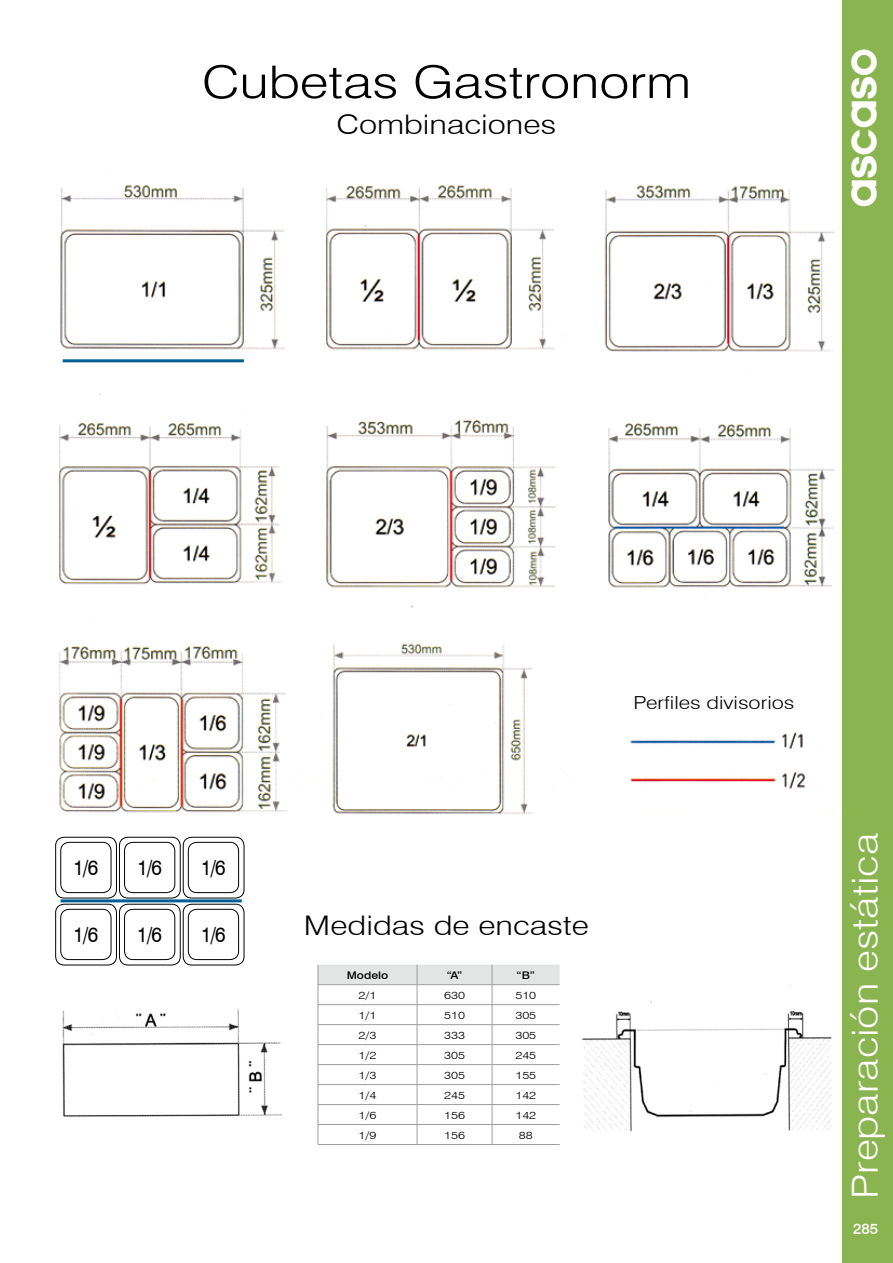
<style>
.page{position:relative;width:893px;height:1263px;background:#fff}
.page>*{position:absolute;margin:0;border:0;box-sizing:border-box;transform-origin:0 0}
.t1{font:300 45px "Swiss 721 BT";color:#000;scale:1.2 1}
.t2{font:300 36px "Swiss 721 BT";color:#fff;scale:1.15 1}
.t3{font:36px "ASCAS Ologotype";letter-spacing:-.03em;color:#fff}
.t4{font:300 27px "Swiss 721 BT";color:#000;scale:1.2 1}
.t5{font:21px "Swiss 721 BT";color:#000;scale:.9 1}
.t6{font:300 18px "Swiss 721 BT";color:#000;scale:1.2 1}
.t7{font:500 15px "Swiss 721 BT";color:#fff}
.t8{font:300 10.5px "Swiss 721 BT";color:#000;scale:1.25 1}
.t9{font:500 10.5px "Swiss 721 BT";color:#000;scale:1.15 1}
</style>
<div class="page">
<div style="left:842px;top:0;width:51px;height:1263px;background:#8ab44f"></div>
<img style="left:59px;top:184px;width:774px;height:631px">
<img style="left:55px;top:952px;width:777px;height:180px">
<div style="left:305px;top:965px;width:267px;height:220px;background:#fff"></div>
<hr style="left:318px;top:1144px;width:99px;height:1px;background:#9c9e9f">
<hr style="left:417px;top:1144px;width:75px;height:1px;background:#9c9e9f">
<hr style="left:492px;top:1144px;width:68px;height:1px;background:#9c9e9f">
<svg style="left:318px;top:965px;width:242px;height:179px"></svg>
<hr style="left:63px;top:359px;width:181px;height:3px;background:#005e96">
<hr style="left:61px;top:899px;width:181px;height:3px;background:#005e96">
<div style="left:183px;top:837px;width:61px;height:61px;border:1px solid #000;border-radius:9px"></div>
<div style="left:119px;top:837px;width:62px;height:61px;border:1px solid #000;border-radius:9px"></div>
<div style="left:55px;top:837px;width:62px;height:61px;border:1px solid #000;border-radius:9px"></div>
<div style="left:183px;top:904px;width:61px;height:61px;border:1px solid #000;border-radius:9px"></div>
<div style="left:119px;top:904px;width:62px;height:61px;border:1px solid #000;border-radius:9px"></div>
<div style="left:55px;top:904px;width:62px;height:61px;border:1px solid #000;border-radius:9px"></div>
<div style="left:188px;top:842px;width:51px;height:51px;border:1px solid #000;border-radius:9px"></div>
<div style="left:124px;top:842px;width:51px;height:51px;border:1px solid #000;border-radius:9px"></div>
<div style="left:60px;top:842px;width:51px;height:51px;border:1px solid #000;border-radius:9px"></div>
<div style="left:188px;top:909px;width:51px;height:51px;border:1px solid #000;border-radius:9px"></div>
<div style="left:124px;top:909px;width:51px;height:51px;border:1px solid #000;border-radius:9px"></div>
<div style="left:60px;top:909px;width:51px;height:51px;border:1px solid #000;border-radius:9px"></div>
<h1 class="t1" style="left:202px;top:55px;width:409px">Cubetas Gastronorm</h1>
<h3 class="t4" style="left:337px;top:108px;width:185px">Combinaciones</h3>
<h2 class="t3" style="left:844px;top:208px;width:162px;rotate:-90deg">ascaso</h2>
<h3 class="t5" style="left:74px;top:855px;width:29px">1/6</h3>
<h3 class="t5" style="left:137px;top:855px;width:29px">1/6</h3>
<h3 class="t5" style="left:201px;top:855px;width:29px">1/6</h3>
<h3 class="t5" style="left:74px;top:922px;width:29px">1/6</h3>
<h3 class="t5" style="left:137px;top:922px;width:29px">1/6</h3>
<h3 class="t5" style="left:201px;top:922px;width:29px">1/6</h3>
<h3 class="t6" style="left:634px;top:692px;width:136px">Perfiles divisorios</h3>
<h3 class="t4" style="left:304px;top:909px;width:239px">Medidas de encaste</h3>
<p class="t9" style="left:347px;top:968px;width:38px">Modelo</p>
<p class="t9" style="left:447px;top:968px;width:15px">“A”</p>
<p class="t9" style="left:517px;top:968px;width:18px">“B”</p>
<p class="t8" style="left:359px;top:988px;width:16px">2/1</p>
<p class="t8" style="left:444px;top:988px;width:18px">630</p>
<p class="t8" style="left:515px;top:988px;width:18px">510</p>
<p class="t8" style="left:359px;top:1008px;width:16px">1/1</p>
<p class="t8" style="left:444px;top:1008px;width:18px">510</p>
<p class="t8" style="left:515px;top:1008px;width:18px">305</p>
<p class="t8" style="left:359px;top:1028px;width:16px">2/3</p>
<p class="t8" style="left:444px;top:1028px;width:18px">333</p>
<p class="t8" style="left:515px;top:1028px;width:18px">305</p>
<p class="t8" style="left:359px;top:1048px;width:16px">1/2</p>
<p class="t8" style="left:444px;top:1048px;width:18px">305</p>
<p class="t8" style="left:515px;top:1048px;width:18px">245</p>
<p class="t8" style="left:359px;top:1068px;width:16px">1/3</p>
<p class="t8" style="left:444px;top:1068px;width:18px">305</p>
<p class="t8" style="left:515px;top:1068px;width:18px">155</p>
<p class="t8" style="left:359px;top:1088px;width:16px">1/4</p>
<p class="t8" style="left:444px;top:1088px;width:18px">245</p>
<p class="t8" style="left:515px;top:1088px;width:18px">142</p>
<p class="t8" style="left:359px;top:1108px;width:16px">1/6</p>
<p class="t8" style="left:444px;top:1108px;width:18px">156</p>
<p class="t8" style="left:515px;top:1108px;width:18px">142</p>
<p class="t8" style="left:359px;top:1128px;width:16px">1/9</p>
<p class="t8" style="left:444px;top:1128px;width:18px">156</p>
<p class="t8" style="left:519px;top:1128px;width:13px">88</p>
<h2 class="t2" style="left:843px;top:1199px;width:320px;rotate:-90deg">Preparación estática</h2>
<h3 class="t7" style="left:853px;top:1219px;width:27px">285</h3>
</div>
